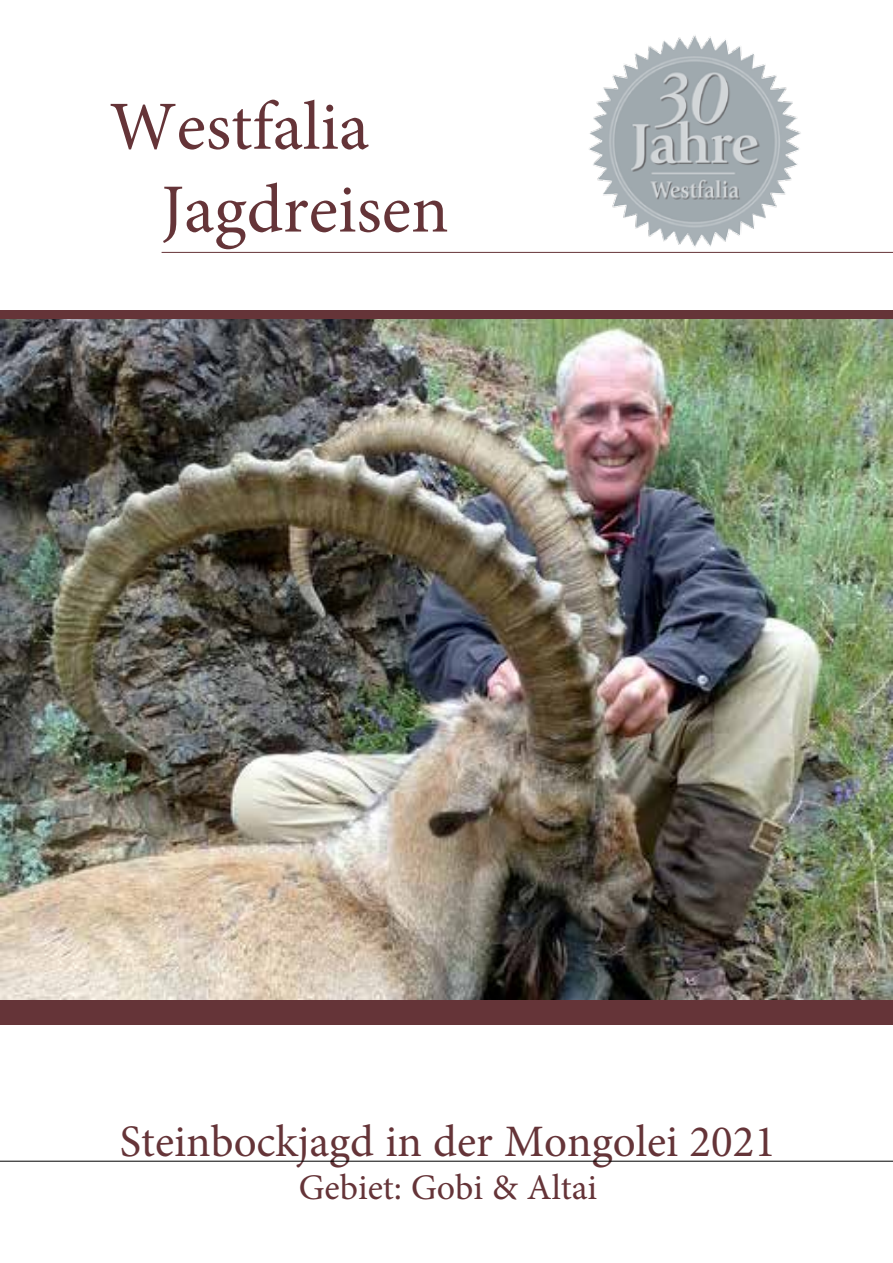
<style>
.page{position:relative;width:893px;height:1263px;background:#fff}
.page>*{position:absolute;margin:0;border:0;box-sizing:border-box;transform-origin:0 0}
.t1{font:69px/82.8px "Minion Pro";color:#653438}
.t2{font:45px "Minion Pro";color:#653438}
.t3{font:36px "Minion Pro";color:#653438}
</style>
<div class="page">
<div style="left:0;top:999px;width:893px;height:26px;background:#653438"></div>
<hr style="left:162px;top:252px;width:731px;height:1px;background:#653438">
<hr style="left:0;top:1161px;width:893px;height:1px;background:#000">
<img style="left:0;top:319px;width:893px;height:680px">
<img style="left:576px;top:35px;width:231px;height:218px">
<div style="left:0;top:310px;width:893px;height:9px;background:#653438"></div>
<h1 class="t1" style="left:161px;top:86px;width:289px;text-indent:-52px">Westfalia<br>Jagdreisen</h1>
<p class="t2" style="left:120px;top:1111px;width:658px">Steinbockjagd in der Mongolei 2021</p>
<p class="t3" style="left:299px;top:1163px;width:300px">Gebiet: Gobi &amp; Altai</p>
</div>
